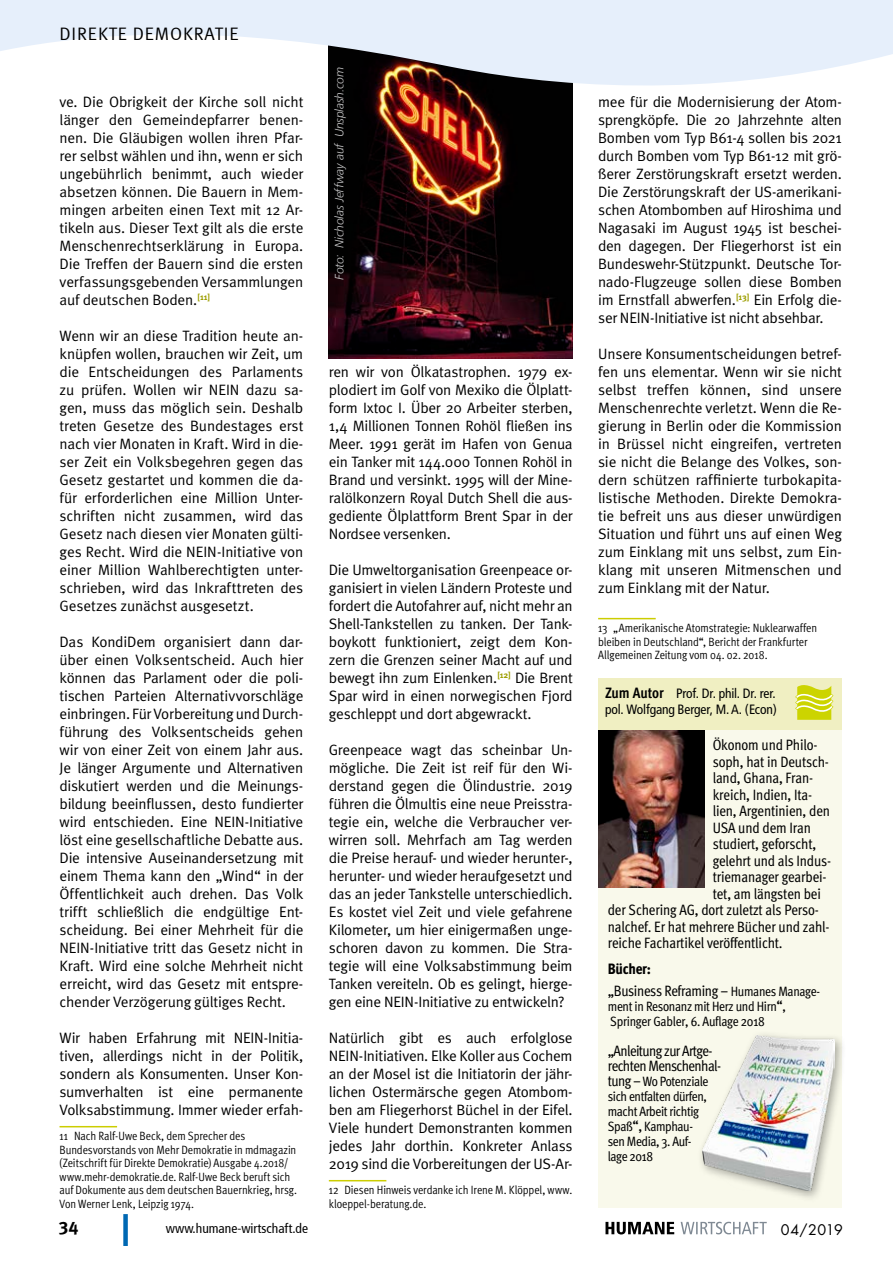
<style>
.page{position:relative;width:893px;height:1263px;background:#fff}
.page>*{position:absolute;margin:0;border:0;box-sizing:border-box;transform-origin:0 0}
.t1{font:18px "Meta Normal LF";letter-spacing:.05em;color:#000}
.t2{font:18px "Meta Bold LF";color:#000}
.Fließtext_Meta_Norma{font:15px/18px "Meta Normal";letter-spacing:-.015em;color:#000;text-align:justify}
.Meta_10-14_standard{font:15px "Meta Cond";letter-spacing:-.01em;color:#000}
.Meta_10-14_standard-2{font:15px/15px "Meta Cond";letter-spacing:-.04em;color:#000}
.Meta_10-14_standard-3{font:800 15px "Meta Cond";letter-spacing:-.02em;color:#000}
.t3{font:14.25px "Futura";letter-spacing:.005em;color:#000}
.Meta_10-14_standard-4{font:13.5px/15px "Meta Cond";letter-spacing:-.03em;color:#000}
.t4{font:condensed 13.5px/16.2px "Frutiger";letter-spacing:-.01em;color:#000}
.t5{font:condensed 13.5px "Frutiger 57";color:#000}
.Fußnote_enge_Zeile{font:12px/13.5px "Meta Cond Normal";letter-spacing:-.005em;color:#000}
.Fließtext_Meta_Norma-2{font:italic 300 12px "Frutiger LT";letter-spacing:-.005em;color:#c5c5c6}
.s1{font-family:"Meta Cond";font-weight:700;font-stretch:normal;font-size:15px}
.s2{font-size:13.5px}
.s3{font-size:15px}
</style>
<div class="page">
<div style="left:123px;top:1214px;width:5px;height:32px;background:#0068b3"></div>
<svg style="left:605px;top:1222px;width:69px;height:12px"></svg>
<svg style="left:681px;top:1222px;width:86px;height:12px"></svg>
<hr style="left:60px;top:1126px;width:57px;height:1px;background:#cccd00">
<hr style="left:329px;top:1180px;width:57px;height:1px;background:#cccd00">
<div style="left:598px;top:715px;width:244px;height:493px;background:#f9f9eb"></div>
<img style="left:598px;top:730px;width:106px;height:158px">
<div style="left:598px;top:678px;width:244px;height:52px;background:#f0efc2"></div>
<svg style="left:795px;top:685px;width:38px;height:35px"></svg>
<hr style="left:598px;top:618px;width:58px;height:1px;background:#cccd00">
<img style="left:329px;top:94px;width:244px;height:264px">
<div style="left:697px;top:1030px;width:149px;height:172px;background:#000;opacity:.36"></div>
<img style="left:703px;top:1036px;width:132px;height:155px">
<svg style="left:0;top:0;width:893px;height:94px;fill:#e6effb"></svg>
<p class="t1" style="left:60px;top:24px;width:181px">DIREKTE DEMOKRATIE</p>
<p class="Fließtext_Meta_Norma" style="left:60px;top:93px;width:245px">ve. Die Obrigkeit der Kirche soll nicht länger den Gemeindepfarrer benen&shy;nen. Die Gläubigen wollen ihren Pfar&shy;rer selbst wählen und ihn, wenn er sich ungebührlich benimmt, auch wieder absetzen können. Die Bauern in Mem&shy;mingen arbeiten einen Text mit 12 Ar&shy;tikeln aus. Dieser Text gilt als die erste Menschenrechtserklärung in Europa.<br>Die Treffen der Bauern sind die ersten verfassungsgebenden Versammlungen auf deutschen Boden.<sup>[11]</sup></p>
<p class="Fließtext_Meta_Norma" style="left:60px;top:327px;width:245px">Wenn wir an diese Tradition heute an&shy;knüpfen wollen, brauchen wir Zeit, um die Entscheidungen des Parlaments zu prüfen. Wollen wir NEIN dazu sa&shy;gen, muss das möglich sein. Deshalb treten Gesetze des Bundestages erst nach vier Monaten in Kraft. Wird in die&shy;ser Zeit ein Volksbegehren gegen das Gesetz gestartet und kommen die da&shy;für erforderlichen eine Million Unter&shy;schriften nicht zusammen, wird das Gesetz nach diesen vier Monaten gülti&shy;ges Recht. Wird die NEIN-Initiative von einer Million Wahlberechtigten unter&shy;schrieben, wird das Inkrafttreten des Gesetzes zunächst ausgesetzt.</p>
<p class="Fließtext_Meta_Norma" style="left:60px;top:633px;width:245px">Das KondiDem organisiert dann dar&shy;über einen Volksentscheid. Auch hier können das Parlament oder die poli&shy;tischen Parteien Alternativvorschläge einbringen. Für Vorbereitung und Durch&shy;führung des Volksentscheids gehen wir von einer Zeit von einem Jahr aus.<br>Je länger Argumente und Alternativen diskutiert werden und die Meinungs&shy;bildung beeinflussen, desto fundierter wird entschieden. Eine NEIN-Initiative löst eine gesellschaftliche Debatte aus.<br>Die intensive Auseinandersetzung mit einem Thema kann den „Wind“ in der Öffentlichkeit auch drehen. Das Volk trifft schließlich die endgültige Ent&shy;scheidung. Bei einer Mehrheit für die NEIN-Initiative tritt das Gesetz nicht in Kraft. Wird eine solche Mehrheit nicht erreicht, wird das Gesetz mit entspre&shy;chender Verzögerung gültiges Recht.</p>
<p class="Fließtext_Meta_Norma" style="left:60px;top:1029px;width:245px">Wir haben Erfahrung mit NEIN-Initia&shy;tiven, allerdings nicht in der Politik, sondern als Konsumenten. Unser Kon&shy;sumverhalten ist eine permanente Volksabstimmung. Immer wieder erfah-</p>
<p class="Fußnote_enge_Zeile" style="left:60px;top:1129px;width:239px">11 Nach Ralf-Uwe Beck, dem Sprecher des Bundesvorstands von Mehr Demokratie in mdmagazin (Zeitschrift für Direkte Demokratie) Ausgabe 4.2018/ www.mehr-demokratie.de. Ralf-Uwe Beck beruft sich auf Dokumente aus dem deutschen Bauernkrieg, hrsg.<br>Von Werner Lenk, Leipzig 1974.</p>
<p class="Fließtext_Meta_Norma-2" style="left:332px;top:280px;width:214px;rotate:-90deg">Foto: Nicholas Jeffway auf Unsplash.com</p>
<p class="Fließtext_Meta_Norma" style="left:329px;top:363px;width:245px">ren wir von Ölkatastrophen. 1979 ex&shy;plodiert im Golf von Mexiko die Ölplatt&shy;form Ixtoc I. Über 20 Arbeiter sterben, 1,4 Millionen Tonnen Rohöl fließen ins Meer. 1991 gerät im Hafen von Genua ein Tanker mit 144.000 Tonnen Rohöl in Brand und versinkt. 1995 will der Mine&shy;ralölkonzern Royal Dutch Shell die aus&shy;gediente Ölplattform Brent Spar in der Nordsee versenken.</p>
<p class="Fließtext_Meta_Norma" style="left:329px;top:561px;width:245px">Die Umweltorganisation Greenpeace or&shy;ganisiert in vielen Ländern Proteste und fordert die Autofahrer auf, nicht mehr an Shell-Tankstellen zu tanken. Der Tank&shy;boykott funktioniert, zeigt dem Kon&shy;zern die Grenzen seiner Macht auf und bewegt ihn zum Einlenken.<sup>[12]</sup> Die Brent Spar wird in einen norwegischen Fjord geschleppt und dort abgewrackt.</p>
<p class="Fließtext_Meta_Norma" style="left:329px;top:741px;width:245px">Greenpeace wagt das scheinbar Un&shy;mögliche. Die Zeit ist reif für den Wi&shy;derstand gegen die Ölindustrie. 2019 führen die Ölmultis eine neue Preisstra&shy;tegie ein, welche die Verbraucher ver&shy;wirren soll. Mehrfach am Tag werden die Preise herauf- und wieder herunter-, herunter- und wieder heraufgesetzt und das an jeder Tankstelle unterschiedlich.<br>Es kostet viel Zeit und viele gefahrene Kilometer, um hier einigermaßen unge&shy;schoren davon zu kommen. Die Stra&shy;tegie will eine Volksabstimmung beim Tanken vereiteln. Ob es gelingt, hierge&shy;gen eine NEIN-Initiative zu entwickeln?</p>
<p class="Fließtext_Meta_Norma" style="left:329px;top:1029px;width:245px">Natürlich gibt es auch erfolglose NEIN-Initiativen. Elke Koller aus Cochem an der Mosel ist die Initiatorin der jähr&shy;lichen Ostermärsche gegen Atombom&shy;ben am Fliegerhorst Büchel in der Eifel.<br>Viele hundert Demonstranten kommen jedes Jahr dorthin. Konkreter Anlass 2019 sind die Vorbereitungen der US-Ar-</p>
<p class="Fußnote_enge_Zeile" style="left:329px;top:1183px;width:245px">12 Diesen Hinweis verdanke ich Irene M. Klöppel, www. kloeppel-beratung.de.</p>
<p class="Fließtext_Meta_Norma" style="left:598px;top:93px;width:245px">mee für die Modernisierung der Atom&shy;sprengköpfe. Die 20 Jahrzehnte alten Bomben vom Typ B61-4 sollen bis 2021 durch Bomben vom Typ B61-12 mit grö&shy;ßerer Zerstörungskraft ersetzt werden.<br>Die Zerstörungskraft der US-amerikani&shy;schen Atombomben auf Hiroshima und Nagasaki im August 1945 ist beschei&shy;den dagegen. Der Fliegerhorst ist ein Bundeswehr-Stützpunkt. Deutsche Tor&shy;nado-Flugzeuge sollen diese Bomben im Ernstfall abwerfen.<sup>[13]</sup> Ein Erfolg die&shy;ser NEIN-Initiative ist nicht absehbar.</p>
<p class="Fließtext_Meta_Norma" style="left:598px;top:345px;width:245px">Unsere Konsumentscheidungen betref&shy;fen uns elementar. Wenn wir sie nicht selbst treffen können, sind unsere Menschenrechte verletzt. Wenn die Re&shy;gierung in Berlin oder die Kommission in Brüssel nicht eingreifen, vertreten sie nicht die Belange des Volkes, son&shy;dern schützen raffinierte turbokapita&shy;listische Methoden. Direkte Demokra&shy;tie befreit uns aus dieser unwürdigen Situation und führt uns auf einen Weg zum Einklang mit uns selbst, zum Ein&shy;klang mit unseren Mitmenschen und zum Einklang mit der Natur.</p>
<p class="Fußnote_enge_Zeile" style="left:598px;top:621px;width:220px">13 „Amerikanische Atomstrategie: Nuklearwaffen bleiben in Deutschland“, Bericht der Frankfurter<br>Allgemeinen Zeitung vom 04. 02. 2018.</p>
<p class="t4" style="left:605px;top:685px;width:173px"><span class="s1">Zum Autor</span> Prof. Dr. phil. Dr. rer. pol. Wolfgang Berger, M.A. (Econ)</p>
<p class="Meta_10-14_standard" style="left:713px;top:736px;width:106px">Ökonom und Philo-</p>
<p class="Meta_10-14_standard" style="left:713px;top:753px;width:118px">soph, hat in Deutsch-</p>
<p class="Meta_10-14_standard" style="left:713px;top:769px;width:102px">land, Ghana, Fran-</p>
<p class="Meta_10-14_standard" style="left:713px;top:786px;width:101px">kreich, Indien, Ita-</p>
<p class="Meta_10-14_standard" style="left:713px;top:802px;width:119px">lien, Argentinien, den</p>
<p class="Meta_10-14_standard" style="left:713px;top:819px;width:100px">USA und dem Iran</p>
<p class="Meta_10-14_standard" style="left:713px;top:835px;width:105px">studiert, geforscht,</p>
<p class="Meta_10-14_standard" style="left:713px;top:852px;width:120px">gelehrt und als Indus-</p>
<p class="Meta_10-14_standard" style="left:713px;top:868px;width:116px">triemanager gearbei-</p>
<p class="Meta_10-14_standard" style="left:713px;top:885px;width:110px">tet, am längsten bei</p>
<p class="Meta_10-14_standard" style="left:608px;top:901px;width:213px">der Schering AG, dort zuletzt als Perso-</p>
<p class="Meta_10-14_standard" style="left:608px;top:918px;width:223px">nalchef. Er hat mehrere Bücher und zahl-</p>
<p class="Meta_10-14_standard" style="left:608px;top:934px;width:176px">reiche Fachartikel veröffentlicht.</p>
<p class="Meta_10-14_standard-3" style="left:608px;top:959px;width:45px">Bücher:</p>
<p class="Meta_10-14_standard" style="left:608px;top:982px;width:214px">„Business Reframing – <span class="s2">Humanes Manage-</span></p>
<p class="Meta_10-14_standard-4" style="left:608px;top:999px;width:180px">ment in Resonanz mit Herz und Hirn<span class="s3">“</span>,<br>Springer Gabler, 6. Auflage 2018</p>
<p class="Meta_10-14_standard-2" style="left:608px;top:1043px;width:115px">„Anleitung zur Artge&shy;rechten Menschenhal-</p>
<p class="Meta_10-14_standard-4" style="left:608px;top:1074px;width:102px"><span class="s3">tung –</span> Wo Potenziale sich entfalten dürfen, macht Arbeit richtig<br>Spaß<span class="s3">“,</span> Kamphau&shy;sen Media, 3. Auf&shy;lage 2018</p>
<p class="t2" style="left:58px;top:1217px;width:22px">34</p>
<p class="t5" style="left:166px;top:1220px;width:144px">www.humane-wirtschaft.de</p>
<p class="t3" style="left:781px;top:1220px;width:64px">04/2019</p>
</div>
